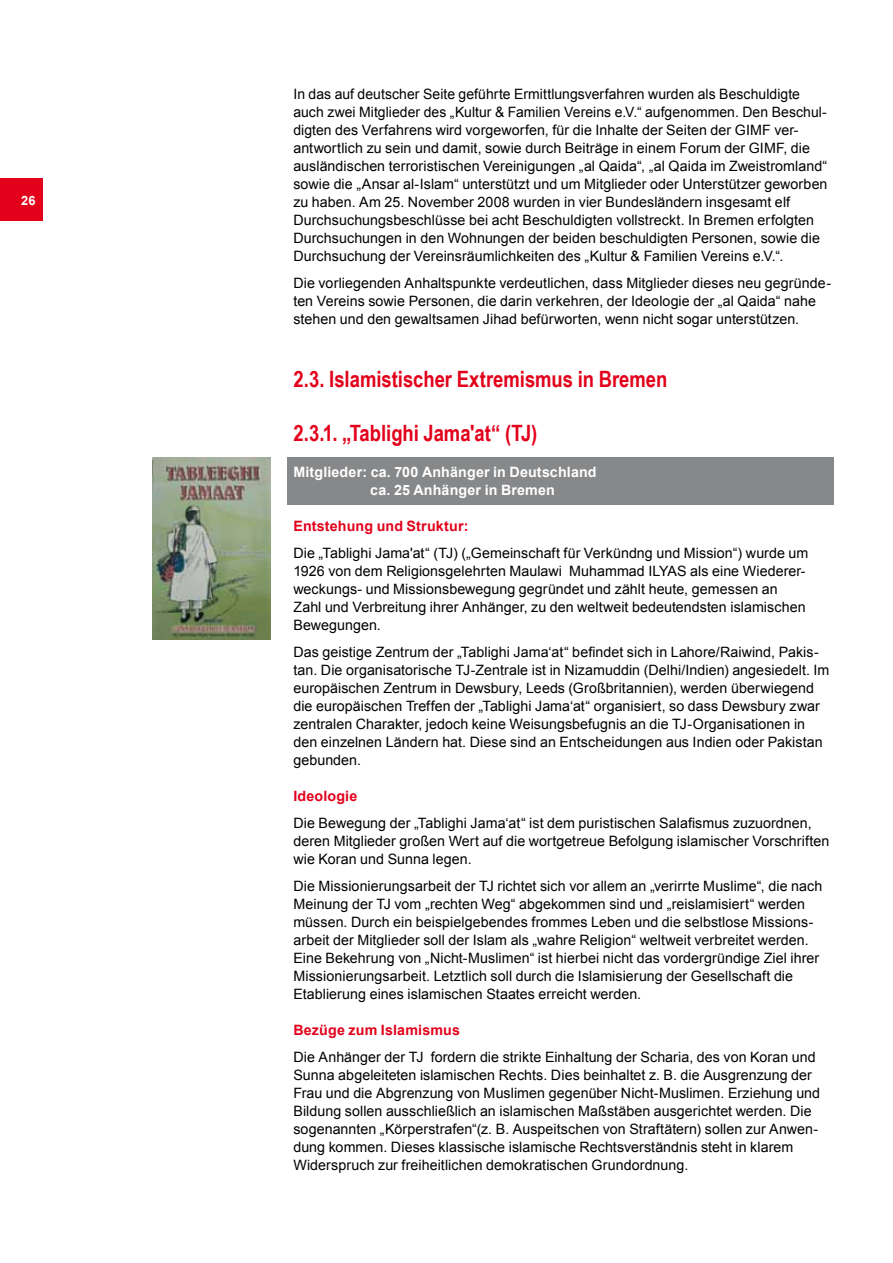
<style>
.page{position:relative;width:893px;height:1263px;background:#fff}
.page>*{position:absolute;margin:0;border:0;box-sizing:border-box;transform-origin:0 0}
.t1{font:700 22.5px "Arial Narrow";color:#e2001a}
.t2{font:14.25px/18px "Arial";letter-spacing:.005em;color:#000}
.t3{font:700 14.25px/18px "Arial";letter-spacing:.01em;color:#fff}
.t4{font:700 14.25px "Arial";letter-spacing:.01em;color:#e2001a}
.t5{font:700 12.75px "Arial";color:#fff}
</style>
<div class="page">
<div style="left:287px;top:457px;width:546px;height:47px;background:#87888a"></div>
<img style="left:153px;top:457px;width:117px;height:183px">
<div style="left:0;top:179px;width:43px;height:42px;background:#e2001a"></div>
<p class="t5" style="left:21px;top:193px;width:16px">26</p>
<p class="t2" style="left:293px;top:85px;width:536px">In das auf deutscher Seite geführte Ermittlungsverfahren wurden als Beschuldigte auch zwei Mitglieder des „Kultur &amp; Familien Vereins e.V.“ aufgenommen. Den Beschul&shy;digten des Verfahrens wird vorgeworfen, für die Inhalte der Seiten der GIMF ver&shy;antwortlich zu sein und damit, sowie durch Beiträge in einem Forum der GIMF, die ausländischen terroristischen Vereinigungen „al Qaida“, „al Qaida im Zweistromland“ sowie die „Ansar al-Islam“ unterstützt und um Mitglieder oder Unterstützer geworben zu haben. Am 25. November 2008 wurden in vier Bundesländern insgesamt elf Durchsuchungsbeschlüsse bei acht Beschuldigten vollstreckt. In Bremen erfolgten Durchsuchungen in den Wohnungen der beiden beschuldigten Personen, sowie die Durchsuchung der Vereinsräumlichkeiten des „Kultur &amp; Familien Vereins e.V.“.</p>
<p class="t2" style="left:293px;top:274px;width:539px">Die vorliegenden Anhaltspunkte verdeutlichen, dass Mitglieder dieses neu gegründe&shy;ten Vereins sowie Personen, die darin verkehren, der Ideologie der „al Qaida“ nahe stehen und den gewaltsamen Jihad befürworten, wenn nicht sogar unterstützen.</p>
<h1 class="t1" style="left:293px;top:366px;width:376px">2.3. Islamistischer Extremismus in Bremen</h1>
<h1 class="t1" style="left:293px;top:420px;width:245px">2.3.1. „Tablighi Jama'at“ (TJ)</h1>
<p class="t3" style="left:370px;top:463px;width:228px;text-indent:-77px">Mitglieder: ca. 700 Anhänger in Deutschland ca. 25 Anhänger in Bremen</p>
<p class="t4" style="left:293px;top:518px;width:176px">Entstehung und Struktur:</p>
<p class="t2" style="left:293px;top:544px;width:516px">Die „Tablighi Jama'at“ (TJ) („Gemeinschaft für Verkündng und Mission“) wurde um 1926 von dem Religionsgelehrten Maulawi Muhammad ILYAS als eine Wiederer&shy;weckungs- und Missionsbewegung gegründet und zählt heute, gemessen an Zahl und Verbreitung ihrer Anhänger, zu den weltweit bedeutendsten islamischen Bewegungen.</p>
<p class="t2" style="left:293px;top:643px;width:538px">Das geistige Zentrum der „Tablighi Jama‘at“ befindet sich in Lahore/Raiwind, Pakis&shy;tan. Die organisatorische TJ-Zentrale ist in Nizamuddin (Delhi/Indien) angesiedelt. Im europäischen Zentrum in Dewsbury, Leeds (Großbritannien), werden überwiegend die europäischen Treffen der „Tablighi Jama‘at“ organisiert, so dass Dewsbury zwar zentralen Charakter, jedoch keine Weisungsbefugnis an die TJ-Organisationen in den einzelnen Ländern hat. Diese sind an Entscheidungen aus Indien oder Pakistan gebunden.</p>
<p class="t4" style="left:293px;top:788px;width:66px">Ideologie</p>
<p class="t2" style="left:293px;top:814px;width:537px">Die Bewegung der „Tablighi Jama‘at“ ist dem puristischen Salafismus zuzuordnen, deren Mitglieder großen Wert auf die wortgetreue Befolgung islamischer Vorschriften wie Koran und Sunna legen.</p>
<p class="t2" style="left:293px;top:877px;width:530px">Die Missionierungsarbeit der TJ richtet sich vor allem an „verirrte Muslime“, die nach Meinung der TJ vom „rechten Weg“ abgekommen sind und „reislamisiert“ werden müssen. Durch ein beispielgebendes frommes Leben und die selbstlose Missions&shy;arbeit der Mitglieder soll der Islam als „wahre Religion“ weltweit verbreitet werden.<br>Eine Bekehrung von „Nicht-Muslimen“ ist hierbei nicht das vordergründige Ziel ihrer Missionierungsarbeit. Letztlich soll durch die Islamisierung der Gesellschaft die Etablierung eines islamischen Staates erreicht werden.</p>
<p class="t4" style="left:293px;top:1022px;width:168px">Bezüge zum Islamismus</p>
<p class="t2" style="left:293px;top:1048px;width:528px">Die Anhänger der TJ fordern die strikte Einhaltung der Scharia, des von Koran und Sunna abgeleiteten islamischen Rechts. Dies beinhaltet z. B. die Ausgrenzung der Frau und die Abgrenzung von Muslimen gegenüber Nicht-Muslimen. Erziehung und Bildung sollen ausschließlich an islamischen Maßstäben ausgerichtet werden. Die sogenannten „Körperstrafen“(z. B. Auspeitschen von Straftätern) sollen zur Anwen&shy;dung kommen. Dieses klassische islamische Rechtsverständnis steht in klarem Widerspruch zur freiheitlichen demokratischen Grundordnung.</p>
</div>
